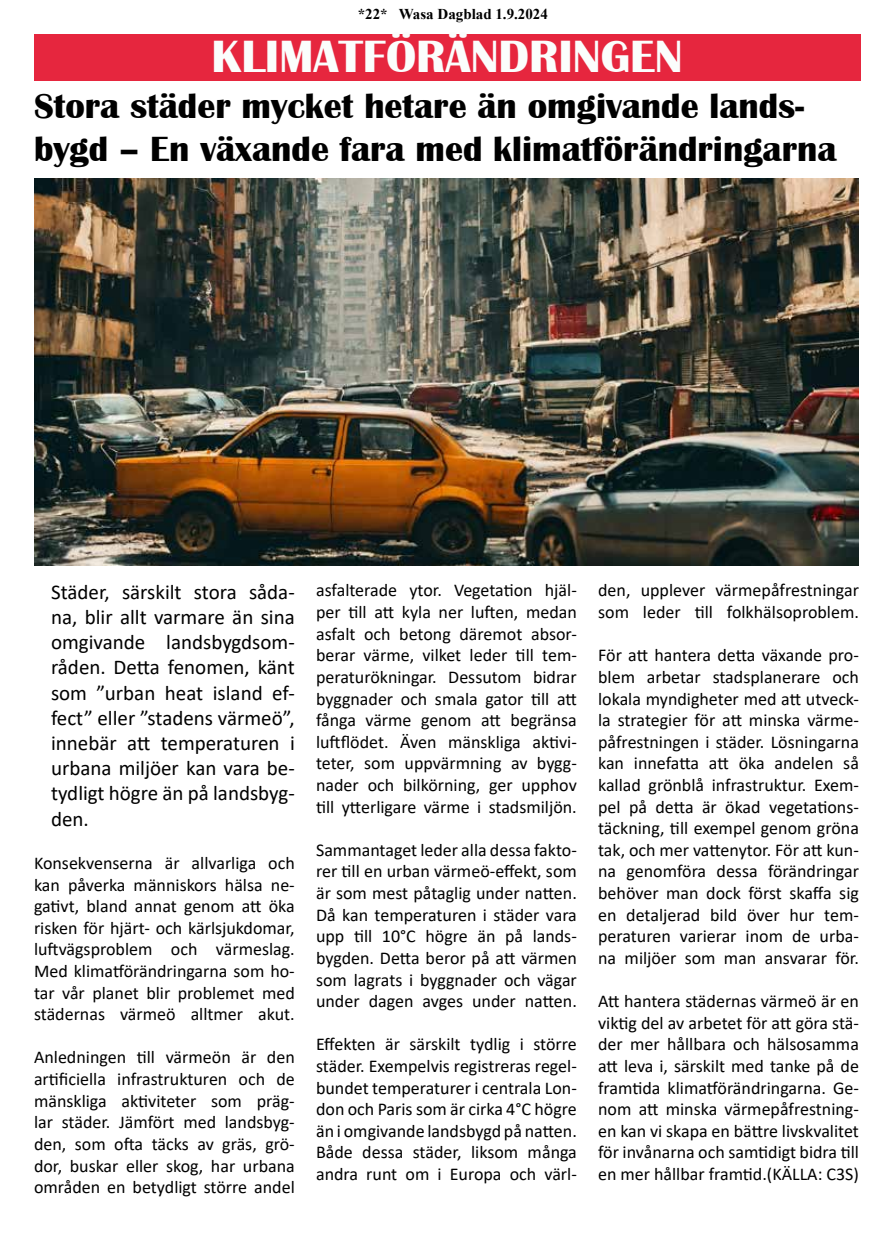
<style>
.page{position:relative;width:893px;height:1234px;background:#fff}
.page>*{position:absolute;margin:0;border:0;box-sizing:border-box;transform-origin:0 0}
.t1{font:700 46.5px "Britannic";color:#fbfdfc}
.t2{font:700 36px/43.2px "Britannic";color:#000}
.t3{font:21px/25.2px "Calibri";color:#000;text-align:justify}
.t4{font:18px/21.6px "Calibri";color:#000;text-align:justify}
.t5{font:700 15px "Times New Roman";color:#000}
</style>
<div class="page">
<div style="left:34px;top:34px;width:826px;height:47px;background:#e6263e"></div>
<img style="left:34px;top:179px;width:825px;height:387px">
<p class="t5" style="left:358px;top:3px;width:192px">*22* Wasa Dagblad 1.9.2024</p>
<h1 class="t1" style="left:211px;top:30px;width:473px">KLIMATFÖRÄNDRINGEN</h1>
<h2 class="t2" style="left:34px;top:85px;width:804px">Stora städer mycket hetare än omgivande lands&shy;bygd – En växande fara med klimatförändringarna</h2>
<p class="t3" style="left:51px;top:578px;width:245px">Städer, särskilt stora såda&shy;na, blir allt varmare än sina omgivande landsbygdsom&shy;råden. Detta fenomen, känt som ”urban heat island ef&shy;fect” eller ”stadens värmeö”, innebär att temperaturen i urbana miljöer kan vara be&shy;tydligt högre än på landsbyg&shy;den.</p>
<p class="t4" style="left:34px;top:851px;width:262px">Konsekvenserna är allvarliga och kan påverka människors hälsa ne&shy;gativt, bland annat genom att öka risken för hjärt- och kärlsjukdomar, luftvägsproblem och värmeslag.<br>Med klimatförändringarna som ho&shy;tar vår planet blir problemet med städernas värmeö alltmer akut.</p>
<p class="t4" style="left:34px;top:1045px;width:262px">Anledningen till värmeön är den artificiella infrastrukturen och de mänskliga aktiviteter som präg&shy;lar städer. Jämfört med landsbyg&shy;den, som ofta täcks av gräs, grö&shy;dor, buskar eller skog, har urbana områden en betydligt större andel</p>
<p class="t4" style="left:316px;top:579px;width:262px">asfalterade ytor. Vegetation hjäl&shy;per till att kyla ner luften, medan asfalt och betong däremot absor&shy;berar värme, vilket leder till tem&shy;peraturökningar. Dessutom bidrar byggnader och smala gator till att fånga värme genom att begränsa luftflödet. Även mänskliga aktivi&shy;teter, som uppvärmning av bygg&shy;nader och bilkörning, ger upphov till ytterligare värme i stadsmiljön.</p>
<p class="t4" style="left:316px;top:838px;width:262px">Sammantaget leder alla dessa fakto&shy;rer till en urban värmeö-effekt, som är som mest påtaglig under natten.<br>Då kan temperaturen i städer vara upp till 10°C högre än på lands&shy;bygden. Detta beror på att värmen som lagrats i byggnader och vägar under dagen avges under natten.</p>
<p class="t4" style="left:316px;top:1032px;width:262px">Effekten är särskilt tydlig i större städer. Exempelvis registreras regel&shy;bundet temperaturer i centrala Lon&shy;don och Paris som är cirka 4°C högre än i omgivande landsbygd på natten.<br>Både dessa städer, liksom många andra runt om i Europa och värl-</p>
<p class="t4" style="left:598px;top:579px;width:262px">den, upplever värmepåfrestningar som leder till folkhälsoproblem.</p>
<p class="t4" style="left:598px;top:644px;width:262px">För att hantera detta växande pro&shy;blem arbetar stadsplanerare och lokala myndigheter med att utveck&shy;la strategier för att minska värme&shy;påfrestningen i städer. Lösningarna kan innefatta att öka andelen så kallad grönblå infrastruktur. Exem&shy;pel på detta är ökad vegetations&shy;täckning, till exempel genom gröna tak, och mer vattenytor. För att kun&shy;na genomföra dessa förändringar behöver man dock först skaffa sig en detaljerad bild över hur tem&shy;peraturen varierar inom de urba&shy;na miljöer som man ansvarar för.</p>
<p class="t4" style="left:598px;top:989px;width:262px">Att hantera städernas värmeö är en viktig del av arbetet för att göra stä&shy;der mer hållbara och hälsosamma att leva i, särskilt med tanke på de framtida klimatförändringarna. Ge&shy;nom att minska värmepåfrestning&shy;en kan vi skapa en bättre livskvalitet för invånarna och samtidigt bidra till en mer hållbar framtid.(KÄLLA: C3S)</p>
</div>
